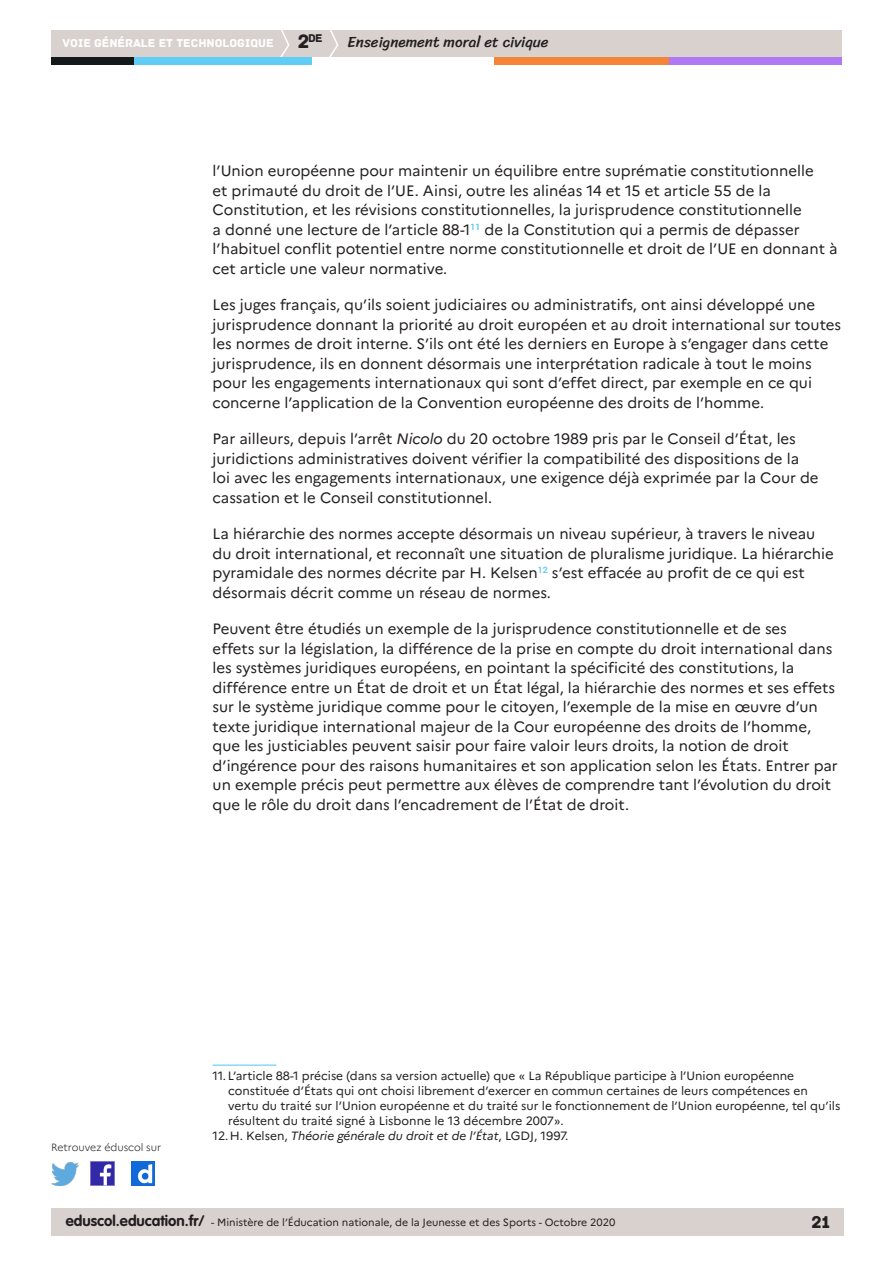
<style>
.page{position:relative;width:893px;height:1263px;background:#fff}
.page>*{position:absolute;margin:0;border:0;box-sizing:border-box;transform-origin:0 0}
.t1{font:18px "Archive";color:#231f20}
.Texte_courant{font:15px/19.5px "Marianne";color:#231f20}
.t2{font:15px "Sriracha";color:#231f20}
._11_note_bas_de_page{font:12px/15px "Marianne";color:#231f20}
._11_note_bas_de_page-2{font:italic 12px "Marianne";color:#231f20}
.t3{font:12px "Archive";color:#fff}
.t4{font:11.85px "Archive";color:#231f20}
.t5{font:10.5px "Marianne";color:#231f20}
.t6{font:300 10.5px "Marianne";color:#231f20}
.s1{font-size:20.4px}
.s2{font-style:italic}
.s3{font-style:normal}
.s4{font-family:"VAG Rounded Std";font-weight:700;font-size:15px}
</style>
<div class="page">
<div style="left:51px;top:1209px;width:792px;height:27px;background:#d8d1ce"></div>
<img style="left:91px;top:1162px;width:23px;height:23px">
<img style="left:51px;top:1163px;width:28px;height:22px">
<img style="left:132px;top:1162px;width:22px;height:23px">
<div style="left:51px;top:30px;width:791px;height:27px;background:#d8d1ce"></div>
<svg style="left:280px;top:30px;width:10px;height:27px"></svg>
<svg style="left:329px;top:30px;width:9px;height:27px"></svg>
<div style="left:133px;top:57px;width:179px;height:8px;background:#5fcdf5"></div>
<div style="left:51px;top:57px;width:82px;height:8px;background:#141a1c"></div>
<div style="left:667px;top:57px;width:175px;height:8px;background:#b078f2"></div>
<div style="left:494px;top:57px;width:175px;height:8px;background:#f48437"></div>
<hr style="left:213px;top:1064px;width:63px;height:2px;background:#5fcdf5">
<p class="t4" style="left:298px;top:31px;width:27px"><span class="s1">2</span>de</p>
<p class="t3" style="left:63px;top:36px;width:212px">VOIE GÉNÉRALE ET TECHNOLOGIQUE</p>
<p class="t2" style="left:348px;top:33px;width:202px">Enseignement moral et civique</p>
<p class="Texte_courant" style="left:213px;top:161px;width:626px">l’Union européenne pour maintenir un équilibre entre suprématie constitutionnelle<br>et primauté du droit de l’UE. Ainsi, outre les alinéas 14 et 15 et article 55 de la Constitution, et les révisions constitutionnelles, la jurisprudence constitutionnelle<br>a donné une lecture de l’article 88-1<sup>11</sup> de la Constitution qui a permis de dépasser l’habituel conflit potentiel entre norme constitutionnelle et droit de l’UE en donnant à cet article une valeur normative.</p>
<p class="Texte_courant" style="left:213px;top:295px;width:630px">Les juges français, qu’ils soient judiciaires ou administratifs, ont ainsi développé une jurisprudence donnant la priorité au droit européen et au droit international sur toutes les normes de droit interne. S’ils ont été les derniers en Europe à s’engager dans cette jurisprudence, ils en donnent désormais une interprétation radicale à tout le moins pour les engagements internationaux qui sont d’effet direct, par exemple en ce qui concerne l’application de la Convention européenne des droits de l’homme.</p>
<p class="Texte_courant" style="left:213px;top:429px;width:608px">Par ailleurs, depuis l’arrêt <span class="s2">Nicolo</span> du 20 octobre 1989 pris par le Conseil d’État, les juridictions administratives doivent vérifier la compatibilité des dispositions de la loi avec les engagements internationaux, une exigence déjà exprimée par la Cour de cassation et le Conseil constitutionnel.</p>
<p class="Texte_courant" style="left:213px;top:524px;width:623px">La hiérarchie des normes accepte désormais un niveau supérieur, à travers le niveau du droit international, et reconnaît une situation de pluralisme juridique. La hiérarchie pyramidale des normes décrite par H. Kelsen<sup>12</sup> s’est effacée au profit de ce qui est désormais décrit comme un réseau de normes.</p>
<p class="Texte_courant" style="left:213px;top:619px;width:627px">Peuvent être étudiés un exemple de la jurisprudence constitutionnelle et de ses<br>effets sur la législation, la différence de la prise en compte du droit international dans les systèmes juridiques européens, en pointant la spécificité des constitutions, la différence entre un État de droit et un État légal, la hiérarchie des normes et ses effets sur le système juridique comme pour le citoyen, l’exemple de la mise en œuvre d’un texte juridique international majeur de la Cour européenne des droits de l’homme, que les justiciables peuvent saisir pour faire valoir leurs droits, la notion de droit d’ingérence pour des raisons humanitaires et son application selon les États. Entrer par un exemple précis peut permettre aux élèves de comprendre tant l’évolution du droit que le rôle du droit dans l’encadrement de l’État de droit.</p>
<p class="t6" style="left:51px;top:1141px;width:112px">Retrouvez éduscol sur</p>
<p class="_11_note_bas_de_page" style="left:228px;top:1068px;width:614px;text-indent:-16px">11. L’article 88-1 précise (dans sa version actuelle) que « La République participe à l’Union européenne constituée d’États qui ont choisi librement d’exercer en commun certaines de leurs compétences en vertu du traité sur l’Union européenne et du traité sur le fonctionnement de l’Union européenne, tel qu’ils résultent du traité signé à Lisbonne le 13 décembre 2007».</p>
<p class="_11_note_bas_de_page-2" style="left:213px;top:1128px;width:357px"><span class="s3">12. H. Kelsen,</span> Théorie générale du droit et de l’État<span class="s3">, LGDJ, 1997.</span></p>
<p class="t5" style="left:66px;top:1216px;width:551px"><span class="s4">eduscol.education.fr/</span> - Ministère de l’Éducation nationale, de la Jeunesse et des Sports - Octobre 2020</p>
<p class="t1" style="left:811px;top:1211px;width:20px">21</p>
</div>
